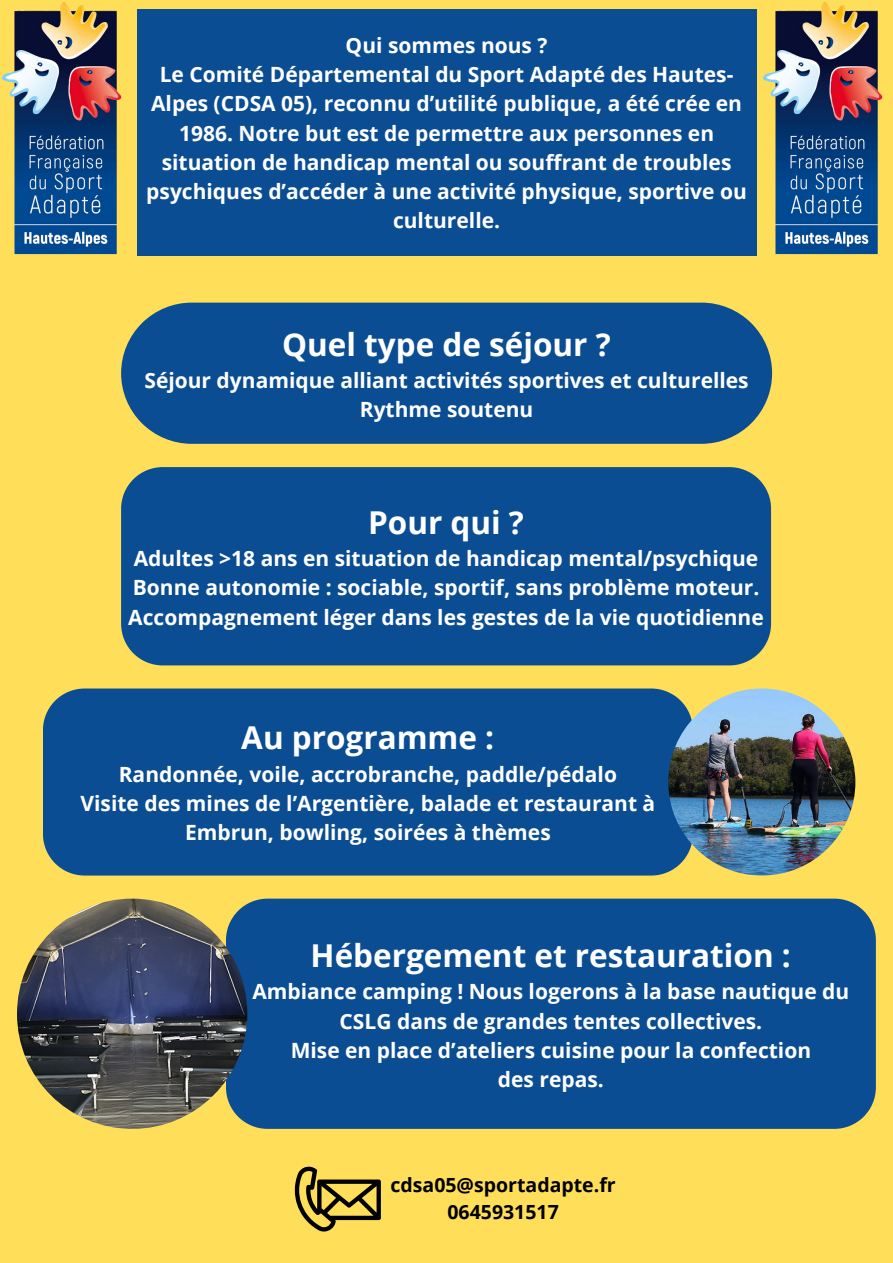
<style>
.page{position:relative;width:893px;height:1263px;background:#ffde59}
.page>*{position:absolute;margin:0;border:0;box-sizing:border-box;transform-origin:0 0}
.t1{font:700 31.5px "Open Sans";color:#fff}
.t2{font:700 21px/29.2px "Open Sans";color:#fff;text-align:center}
.t3{font:700 19.5px/27px "Open Sans";color:#000;text-align:center}
</style>
<div class="page">
<div style="left:137px;top:10px;width:619px;height:246px;background:#0b4d92"></div>
<div style="left:121px;top:303px;width:651px;height:141px;background:#0b4d92"></div>
<div style="left:121px;top:467px;width:650px;height:198px;background:#0b4d92"></div>
<div style="left:43px;top:688px;width:649px;height:187px;background:#0b4d92"></div>
<div style="left:226px;top:898px;width:649px;height:231px;background:#0b4d92"></div>
<img style="left:17px;top:898px;width:230px;height:231px;border-radius:50%">
<img style="left:1px;top:2px;width:121px;height:253px">
<img style="left:762px;top:2px;width:121px;height:253px">
<img style="left:668px;top:688px;width:187px;height:187px;border-radius:50%">
<svg style="left:295px;top:1166px;width:86px;height:65px"></svg>
<p class="t2" style="left:146px;top:30px;width:602px">Qui sommes nous ?<br>Le Comité Départemental du Sport Adapté des Hautes-Alpes (CDSA 05), reconnu d’utilité publique, a été crée en 1986. Notre but est de permettre aux personnes en situation de handicap mental ou souffrant de troubles psychiques d’accéder à une activité physique, sportive ou culturelle.</p>
<h1 class="t1" style="left:282px;top:322px;width:330px">Quel type de séjour ?</h1>
<h1 class="t2" style="left:144px;top:365px;width:606px">Séjour dynamique alliant activités sportives et culturelles<br>Rythme soutenu</h1>
<p class="t1" style="left:368px;top:500px;width:157px">Pour qui ?</p>
<p class="t2" style="left:128px;top:543px;width:637px;text-align:left">Adultes &gt;18 ans en situation de handicap mental/psychique<br>Bonne autonomie : sociable, sportif, sans problème moteur.<br>Accompagnement léger dans les gestes de la vie quotidienne</p>
<h1 class="t1" style="left:241px;top:716px;width:254px">Au programme :</h1>
<h1 class="t2" style="left:80px;top:759px;width:576px">Randonnée, voile, accrobranche, paddle/pédalo<br>Visite des mines de l’Argentière, balade et restaurant à<br>Embrun, bowling, soirées à thèmes</h1>
<h1 class="t1" style="left:310px;top:933px;width:482px">Hébergement et restauration :</h1>
<h1 class="t2" style="left:252px;top:976px;width:598px">Ambiance camping ! Nous logerons à la base nautique du CSLG dans de grandes tentes collectives.<br>Mise en place d’ateliers cuisine pour la confection<br>des repas.</h1>
<p class="t3" style="left:390px;top:1171px;width:227px">cdsa05@sportadapte.fr<br>0645931517</p>
</div>
